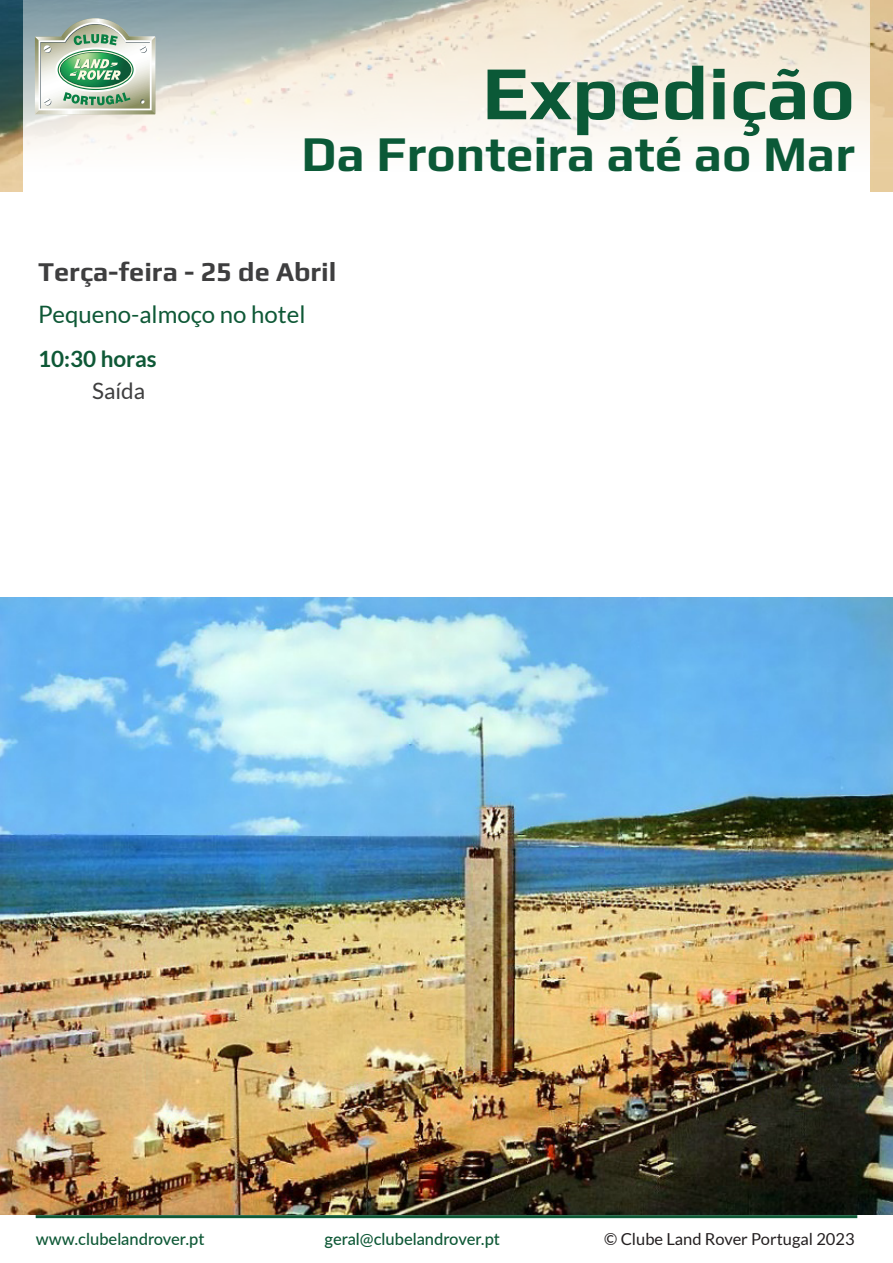
<style>
.page{position:relative;width:893px;height:1263px;background:#fff}
.page>*{position:absolute;margin:0;border:0;box-sizing:border-box;transform-origin:0 0}
.t1{font:700 76.5px "Play";color:#0b5937}
.t2{font:700 49.65px "Play";color:#0b5937}
.t3{font:700 27px "Play";color:#3e3e3f}
.t4{font:24px "Lato";color:#0e5836}
.t5{font:700 22.5px "Lato";color:#0e5836}
.t6{font:22.5px "Lato";color:#3e3e3f}
.t7{font:500 16.5px "Lato";color:#0e5836}
.t8{font:16.5px "Lato";color:#231f20}
</style>
<div class="page">
<img style="left:0;top:597px;width:893px;height:618px">
<hr style="left:36px;top:1215px;width:821px;height:3px;background:#0e5836">
<img style="left:0;top:0;width:893px;height:192px">
<svg style="left:23px;top:0;width:847px;height:192px"></svg>
<svg style="left:35px;top:18px;width:120px;height:96px"></svg>
<h1 class="t1" style="left:482px;top:39px;width:374px">Expedição</h1>
<h2 class="t2" style="left:302px;top:118px;width:555px">Da Fronteira até ao Mar</h2>
<h3 class="t3" style="left:38px;top:253px;width:300px">Terça-feira - 25 de Abril</h3>
<h3 class="t4" style="left:38px;top:301px;width:269px">Pequeno-almoço no hotel</h3>
<h3 class="t5" style="left:38px;top:346px;width:120px">10:30 horas</h3>
<h3 class="t6" style="left:92px;top:378px;width:55px">Saída</h3>
<p class="t7" style="left:36px;top:1226px;width:170px">www.clubelandrover.pt</p>
<p class="t7" style="left:325px;top:1226px;width:177px">geral@clubelandrover.pt</p>
<p class="t8" style="left:604px;top:1229px;width:252px">© Clube Land Rover Portugal 2023</p>
</div>
